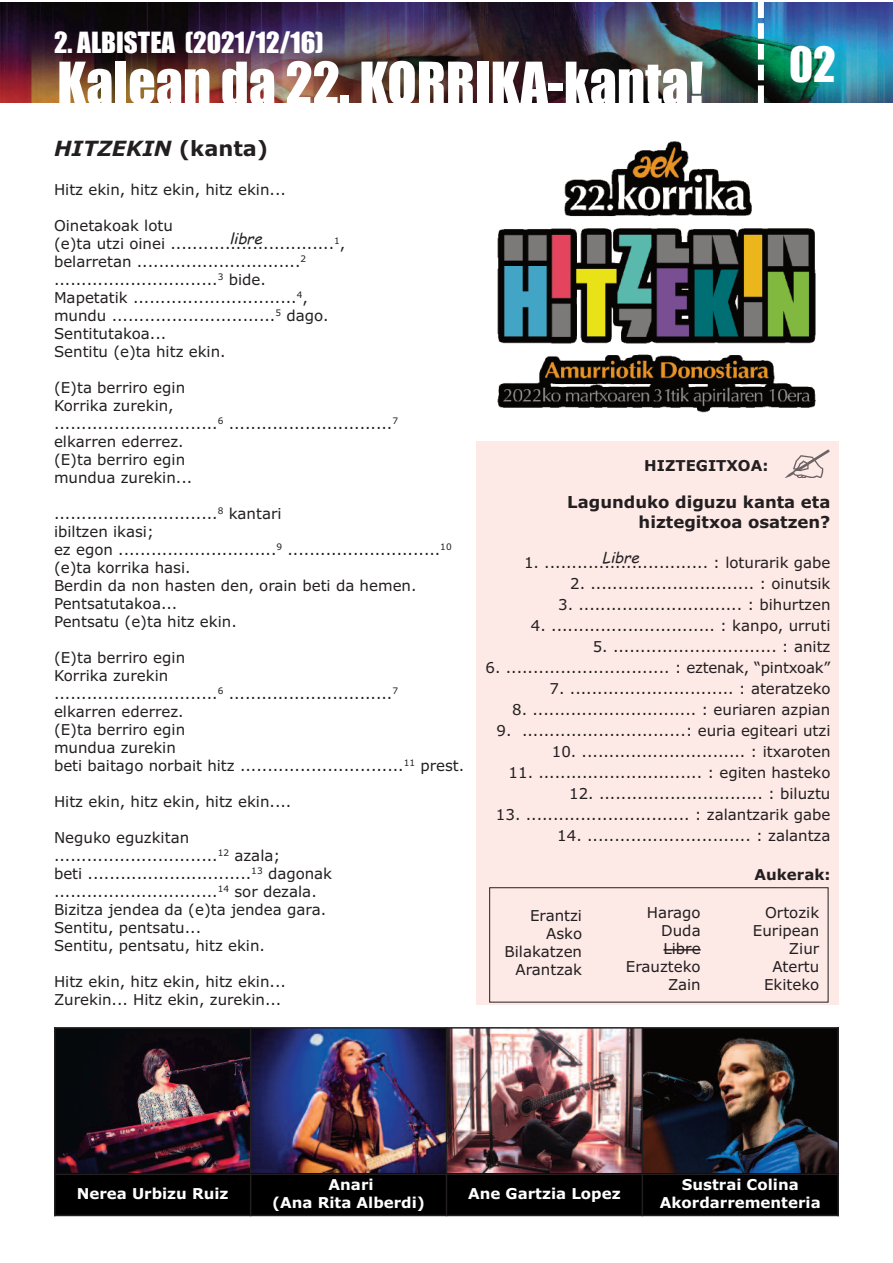
<style>
.page{position:relative;width:893px;height:1263px;background:#fff}
.page>*{position:absolute;margin:0;border:0;box-sizing:border-box;transform-origin:0 0}
.t1{font:54px "Impact";color:#fff}
.t2{font:45px "Impact";color:#fff}
.t3{font:27px "Impact";color:#fff}
.t4{font:italic 700 21px "Verdana";color:#231f20}
.t5{font:700 16.5px/19.8px "Verdana";color:#231f20;text-align:right}
.t6{font:15px/18px "Verdana";color:#231f20}
.t7{font:700 15px/18px "Verdana";color:#fff;text-align:center}
.t8{font:700 15px "Verdana";color:#231f20}
.t9{font:italic 15px "Comic Sans MS";color:#231f20}
.s1{font-style:normal}
</style>
<div class="page">
<img style="left:1px;top:2px;width:892px;height:100px">
<svg style="left:758px;top:18px;width:6px;height:67px"></svg>
<div style="left:758px;top:0;width:6px;height:18px;background:#fff"></div>
<div style="left:758px;top:85px;width:6px;height:19px;background:#fff"></div>
<img style="left:56px;top:1028px;width:194px;height:145px">
<img style="left:251px;top:1028px;width:195px;height:145px">
<img style="left:447px;top:1028px;width:195px;height:145px">
<img style="left:643px;top:1028px;width:194px;height:145px">
<hr style="left:54px;top:1027px;width:2px;height:148px;background:#231f20">
<hr style="left:250px;top:1027px;width:1px;height:148px;background:#231f20">
<hr style="left:446px;top:1027px;width:1px;height:148px;background:#231f20">
<hr style="left:642px;top:1027px;width:1px;height:148px;background:#231f20">
<hr style="left:837px;top:1027px;width:2px;height:148px;background:#231f20">
<hr style="left:54px;top:1027px;width:785px;height:1px;background:#231f20">
<div style="left:54px;top:1173px;width:197px;height:43px;background:#000"></div>
<div style="left:251px;top:1173px;width:195px;height:43px;background:#000"></div>
<div style="left:446px;top:1173px;width:196px;height:43px;background:#000"></div>
<div style="left:642px;top:1173px;width:197px;height:43px;background:#000"></div>
<hr style="left:54px;top:1173px;width:2px;height:43px;background:#231f20">
<hr style="left:250px;top:1173px;width:1px;height:43px;background:#231f20">
<hr style="left:446px;top:1173px;width:1px;height:43px;background:#231f20">
<hr style="left:642px;top:1173px;width:1px;height:43px;background:#231f20">
<hr style="left:837px;top:1173px;width:2px;height:43px;background:#231f20">
<hr style="left:54px;top:1173px;width:785px;height:2px;background:#231f20">
<hr style="left:54px;top:1215px;width:785px;height:1px;background:#231f20">
<div style="left:476px;top:442px;width:363px;height:563px;background:#fde9e6"></div>
<div style="left:489px;top:887px;width:339px;height:115px;border:1px solid #231f20"></div>
<hr style="left:663px;top:949px;width:38px;height:1px;background:#231f20">
<svg style="left:785px;top:449px;width:44px;height:29px"></svg>
<img style="left:497px;top:141px;width:319px;height:271px">
<h3 class="t3" style="left:54px;top:28px;width:271px">2. ALBISTEA (2021/12/16)</h3>
<h1 class="t1" style="left:57px;top:54px;width:648px">Kalean da 22. KORRIKA-kanta!</h1>
<h2 class="t2" style="left:789px;top:40px;width:48px">02</h2>
<h3 class="t4" style="left:54px;top:136px;width:216px">HITZEKIN <span class="s1">(kanta)</span></h3>
<p class="t6" style="left:54px;top:180px;width:233px">Hitz ekin, hitz ekin, hitz ekin...</p>
<p class="t6" style="left:54px;top:216px;width:293px">Oinetakoak lotu<br>(e)ta utzi oinei ..............................<sup>1</sup>, belarretan ..............................<sup>2 </sup>..............................<sup>3</sup> bide.<br>Mapetatik ..............................<sup>4</sup>, mundu ..............................<sup>5</sup> dago.<br>Sentitutakoa...<br>Sentitu (e)ta hitz ekin.</p>
<p class="t6" style="left:54px;top:378px;width:346px">(E)ta berriro egin<br>Korrika zurekin,<br>..............................<sup>6</sup> ..............................<sup>7 </sup>elkarren ederrez.<br>(E)ta berriro egin<br>mundua zurekin...</p>
<p class="t6" style="left:54px;top:504px;width:399px">..............................<sup>8</sup> kantari<br>ibiltzen ikasi;<br>ez egon .............................<sup>9</sup> ............................<sup>10 </sup>(e)ta korrika hasi.<br>Berdin da non hasten den, orain beti da hemen.<br>Pentsatutakoa...<br>Pentsatu (e)ta hitz ekin.</p>
<p class="t6" style="left:54px;top:648px;width:412px">(E)ta berriro egin<br>Korrika zurekin<br>..............................<sup>6</sup> ..............................<sup>7<br></sup>elkarren ederrez.<br>(E)ta berriro egin<br>mundua zurekin<br>beti baitago norbait hitz ..............................<sup>11</sup> prest.</p>
<p class="t6" style="left:54px;top:792px;width:239px">Hitz ekin, hitz ekin, hitz ekin....</p>
<p class="t6" style="left:54px;top:828px;width:280px">Neguko eguzkitan ..............................<sup>12</sup> azala;<br>beti ..............................<sup>13</sup> dagonak ..............................<sup>14</sup> sor dezala.<br>Bizitza jendea da (e)ta jendea gara.<br>Sentitu, pentsatu...<br>Sentitu, pentsatu, hitz ekin.</p>
<p class="t6" style="left:54px;top:972px;width:233px">Hitz ekin, hitz ekin, hitz ekin...<br>Zurekin... Hitz ekin, zurekin...</p>
<p class="t9" style="left:229px;top:230px;width:39px">libre</p>
<p class="t8" style="left:644px;top:457px;width:126px">HIZTEGITXOA:</p>
<p class="t5" style="left:567px;top:493px;width:265px">Lagunduko diguzu kanta eta hiztegitxoa osatzen?</p>
<p class="t6" style="left:524px;top:554px;width:308px">1. .............................. : loturarik gabe</p>
<p class="t6" style="left:570px;top:575px;width:262px">2. .............................. : oinutsik</p>
<p class="t6" style="left:558px;top:596px;width:274px">3. .............................. : bihurtzen</p>
<p class="t6" style="left:531px;top:617px;width:301px">4. .............................. : kanpo, urruti</p>
<p class="t6" style="left:593px;top:638px;width:239px">5. .............................. : anitz</p>
<p class="t6" style="left:485px;top:659px;width:346px">6. .............................. : eztenak, “pintxoak”</p>
<p class="t6" style="left:550px;top:680px;width:282px">7. .............................. : ateratzeko</p>
<p class="t6" style="left:512px;top:701px;width:320px">8. .............................. : euriaren azpian</p>
<p class="t6" style="left:496px;top:722px;width:335px">9. ..............................: euria egiteari utzi</p>
<p class="t6" style="left:552px;top:743px;width:280px">10. .............................. : itxaroten</p>
<p class="t6" style="left:509px;top:764px;width:323px">11. .............................. : egiten hasteko</p>
<p class="t6" style="left:569px;top:785px;width:263px">12. .............................. : biluztu</p>
<p class="t6" style="left:496px;top:806px;width:336px">13. .............................. : zalantzarik gabe</p>
<p class="t6" style="left:557px;top:827px;width:275px">14. .............................. : zalantza</p>
<p class="t8" style="left:754px;top:866px;width:77px">Aukerak:</p>
<p class="t6" style="left:505px;top:907px;width:79px;text-align:right">Erantzi<br>Asko<br>Bilakatzen<br>Arantzak</p>
<p class="t6" style="left:626px;top:903px;width:76px;text-align:right">Harago<br>Duda<br>Libre<br>Erauzteko<br>Zain</p>
<p class="t6" style="left:753px;top:903px;width:68px;text-align:right">Ortozik<br>Euripean<br>Ziur<br>Atertu<br>Ekiteko</p>
<p class="t9" style="left:602px;top:549px;width:43px">Libre</p>
<p class="t7" style="left:77px;top:1185px;width:153px">Nerea Urbizu Ruiz</p>
<p class="t7" style="left:272px;top:1176px;width:154px">Anari<br>(Ana Rita Alberdi)</p>
<p class="t7" style="left:468px;top:1185px;width:154px">Ane Gartzia Lopez</p>
<p class="t7" style="left:660px;top:1176px;width:162px">Sustrai Colina<br>Akordarrementeria</p>
</div>
